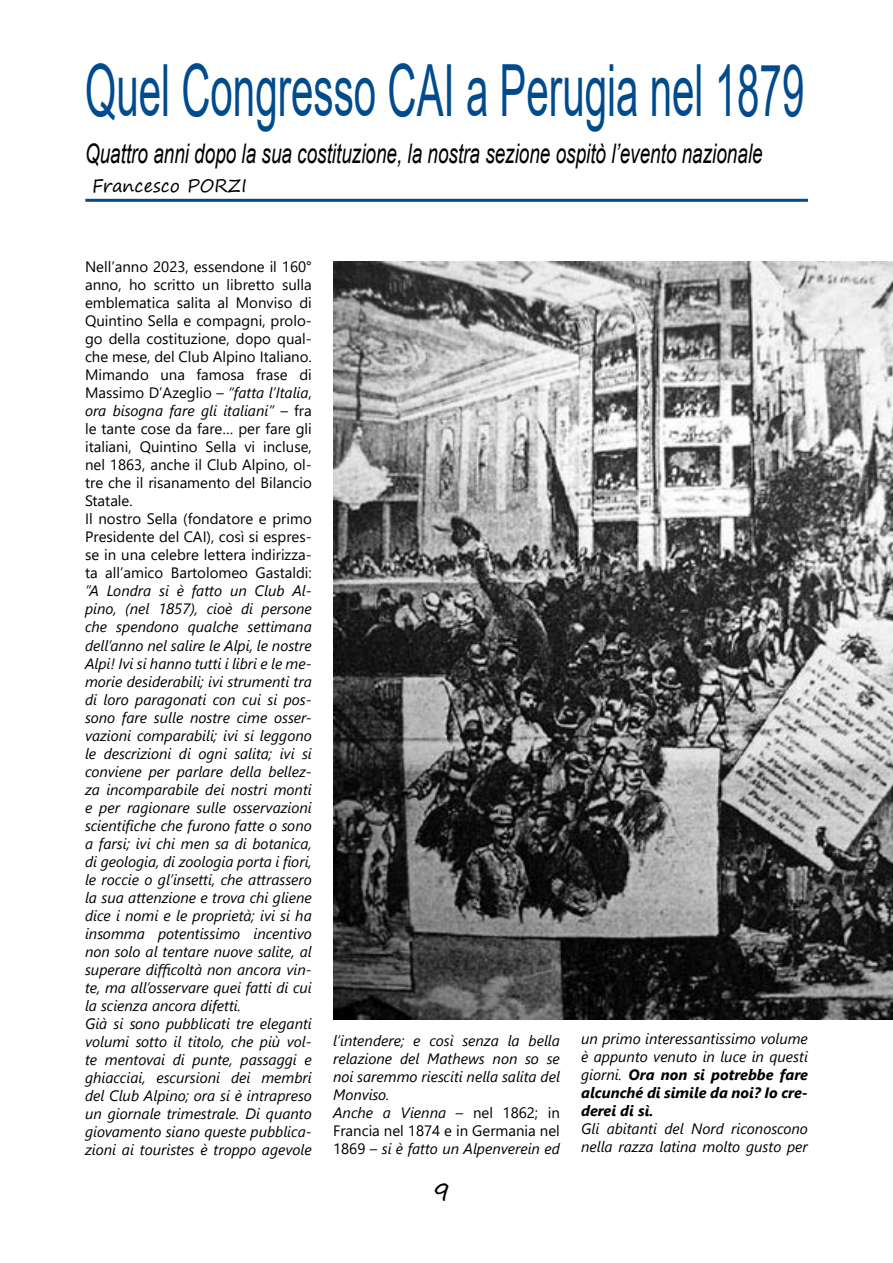
<style>
.page{position:relative;width:893px;height:1263px;background:#fff}
.page>*{position:absolute;margin:0;border:0;box-sizing:border-box;transform-origin:0 0}
.t1{font:72px "Arial";color:#004b8d;scale:.56 1}
.t2{font:italic 27px "Arial";color:#000;scale:.7 1}
.t3{font:27px "Segoe Print";color:#000}
.t4{font:18px "Segoe Print";color:#000}
.t5{font:italic 15px/18px "Segoe UI";color:#000}
.t6{font:15px/18px "Segoe UI";color:#000}
.s1{font-style:italic}
.s2{font-style:normal}
.s3{font-weight:700}
</style>
<div class="page">
<hr style="left:85px;top:199px;width:723px;height:3px;background:#004b8d">
<img style="left:333px;top:261px;width:560px;height:758px">
<h1 class="t1" style="left:85px;top:41px;width:1286px">Quel Congresso CAI a Perugia nel 1879</h1>
<h2 class="t2" style="left:85px;top:136px;width:970px">Quattro anni dopo la sua costituzione, la nostra sezione ospitò l’evento nazionale</h2>
<p class="t4" style="left:92px;top:169px;width:156px">Francesco PORZI</p>
<p class="t6" style="left:85px;top:257px;width:228px">Nell’anno 2023, essendone il 160° anno, ho scritto un libretto sulla emblematica salita al Monviso di Quintino Sella e compagni, prolo&shy;go della costituzione, dopo qual&shy;che mese, del Club Alpino Italiano.<br>Mimando una famosa frase di Massimo D’Azeglio – <span class="s1">“fatta l’Italia</span>, <span class="s1">ora bisogna fare gli italiani” –</span> fra le tante cose da fare… per fare gli italiani, Quintino Sella vi incluse, nel 1863, anche il Club Alpino, ol&shy;tre che il risanamento del Bilancio Statale.<br>Il nostro Sella (fondatore e primo Presidente del CAI), così si espres&shy;se in una celebre lettera indirizza&shy;ta all’amico Bartolomeo Gastaldi:</p>
<p class="t5" style="left:85px;top:580px;width:228px">”A Londra si è fatto un Club Al&shy;pino, (nel 1857), cioè di persone che spendono qualche settimana dell’anno nel salire le Alpi, le nostre Alpi! Ivi si hanno tutti i libri e le me&shy;morie desiderabili; ivi strumenti tra di loro paragonati con cui si pos&shy;sono fare sulle nostre cime osser&shy;vazioni comparabili; ivi si leggono le descrizioni di ogni salita; ivi si conviene per parlare della bellez&shy;za incomparabile dei nostri monti e per ragionare sulle osservazioni scientifiche che furono fatte o sono a farsi; ivi chi men sa di botanica, di geologia, di zoologia porta i fiori, le roccie o gl’insetti, che attrassero la sua attenzione e trova chi gliene dice i nomi e le proprietà; ivi si ha insomma potentissimo incentivo non solo al tentare nuove salite, al superare difficoltà non ancora vin&shy;te, ma all’osservare quei fatti di cui la scienza ancora difetti.<br>Già si sono pubblicati tre eleganti volumi sotto il titolo, che più vol&shy;te mentovai di punte, passaggi e ghiacciai, escursioni dei membri del Club Alpino; ora si è intrapreso un giornale trimestrale. Di quanto giovamento siano queste pubblica&shy;zioni ai touristes è troppo agevole</p>
<p class="t5" style="left:333px;top:1030px;width:228px">l’intendere; e così senza la bella relazione del Mathews non so se noi saremmo riesciti nella salita del<br>Monviso.<br>Anche a Vienna <span class="s2">– nel 1862; in<br>Francia nel 1874 e in Germania nel<br>1869 –</span> si è fatto un Alpenverein ed</p>
<p class="t5" style="left:581px;top:1027px;width:228px;text-align:justify">un primo interessantissimo volume è appunto venuto in luce in questi giorni. <span class="s3">Ora non si potrebbe fare alcunché di simile da noi? Io cre&shy;derei di sì.</span></p>
<p class="t5" style="left:581px;top:1117px;width:228px">Gli abitanti del Nord riconoscono nella razza latina molto gusto per</p>
<h2 class="t3" style="left:432px;top:1167px;width:21px">9</h2>
</div>
